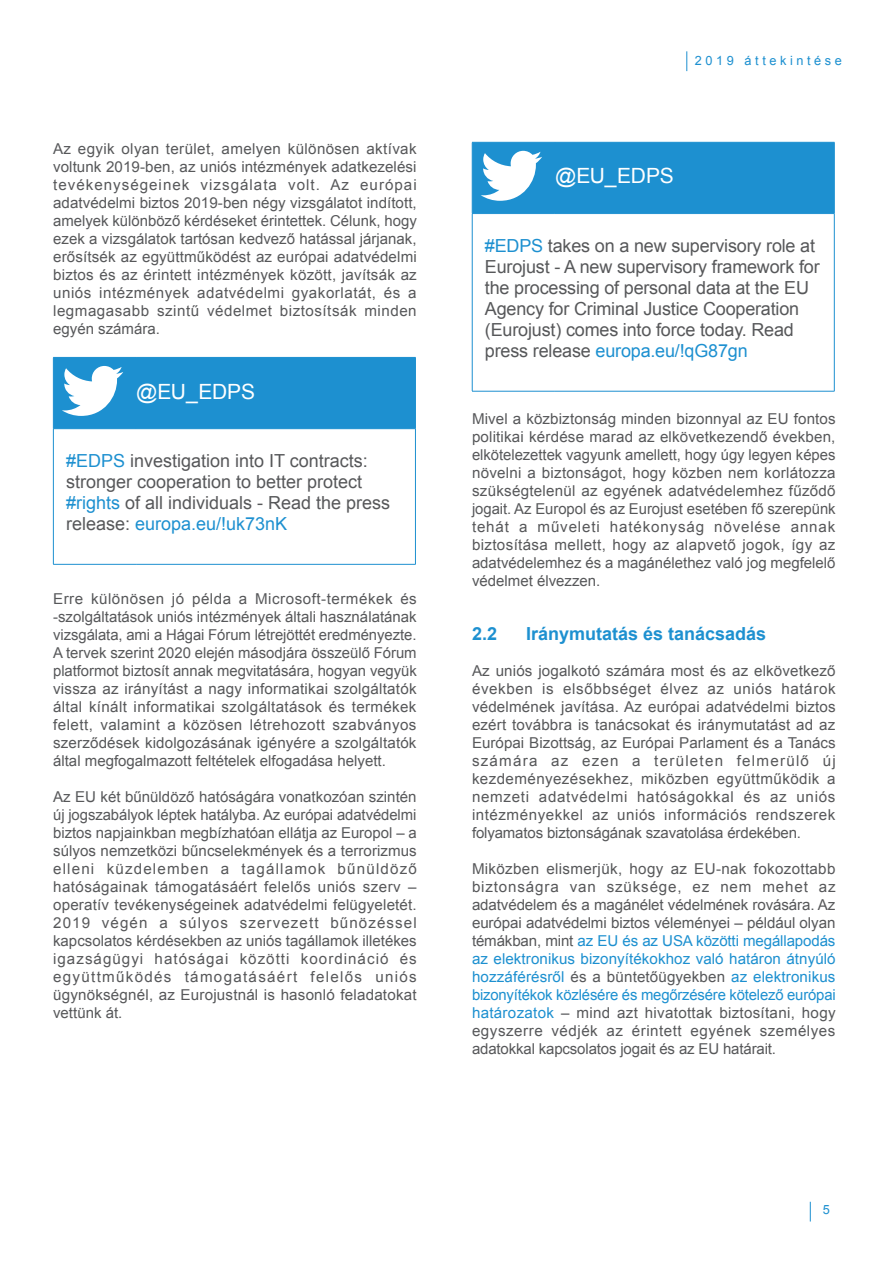
<style>
.page{position:relative;width:893px;height:1263px;background:#fff}
.page>*{position:absolute;margin:0;border:0;box-sizing:border-box;transform-origin:0 0}
.box_tweet_title{font:21px "Arial";letter-spacing:-.015em;color:#fff}
.box_tweet_body{font:18px/21px "Arial";letter-spacing:-.01em;color:#57585a}
.title_2{font:700 18px "Arial";color:#1d90d0}
.body{font:15px/18px "Arial";color:#57585a;text-align:justify}
.t1{font:12.75px "Arial";letter-spacing:.28em;color:#1d90d0}
.s1{color:#1d90d0}
</style>
<div class="page">
<svg style="left:810px;top:1202px;width:1px;height:19px"></svg>
<svg style="left:686px;top:51px;width:1px;height:20px"></svg>
<hr style="left:136px;top:357px;width:280px;height:1px;background:#1d90d0">
<hr style="left:415px;top:358px;width:1px;height:70px;background:#1d90d0">
<hr style="left:53px;top:429px;width:1px;height:135px;background:#1d90d0">
<hr style="left:136px;top:428px;width:280px;height:1px;background:#1d90d0">
<hr style="left:415px;top:429px;width:1px;height:135px;background:#1d90d0">
<hr style="left:53px;top:564px;width:83px;height:1px;background:#1d90d0">
<hr style="left:136px;top:564px;width:280px;height:1px;background:#1d90d0">
<svg style="left:53px;top:357px;width:362px;height:72px;background:#2d97d3"></svg>
<hr style="left:834px;top:143px;width:1px;height:70px;background:#1d90d0">
<hr style="left:472px;top:214px;width:1px;height:177px;background:#1d90d0">
<hr style="left:834px;top:214px;width:1px;height:177px;background:#1d90d0">
<hr style="left:472px;top:391px;width:83px;height:1px;background:#1d90d0">
<hr style="left:555px;top:391px;width:279px;height:1px;background:#1d90d0">
<svg style="left:472px;top:142px;width:362px;height:72px;background:#2d97d3"></svg>
<p class="body" style="left:53px;top:140px;width:365px">Az egyik olyan terület, amelyen különösen aktívak voltunk 2019-ben, az uniós intézmények adatkezelési tevékenységeinek vizsgálata volt. Az európai adatvédelmi biztos 2019-ben négy vizsgálatot indított, amelyek különböző kérdéseket érintettek. Célunk, hogy ezek a vizsgálatok tartósan kedvező hatással járjanak, erősítsék az együttműködést az európai adatvédelmi biztos és az érintett intézmények között, javítsák az uniós intézmények adatvédelmi gyakorlatát, és a legmagasabb szintű védelmet biztosítsák minden egyén számára.</p>
<p class="box_tweet_title" style="left:136px;top:377px;width:120px">@EU_EDPS</p>
<p class="box_tweet_body" style="left:66px;top:451px;width:326px"><span class="s1">#EDPS</span> investigation into IT contracts: stronger cooperation to better protect <span class="s1">#rights</span> of all individuals - Read the press release: <span class="s1">europa.eu/!uk73nK</span></p>
<p class="body" style="left:53px;top:590px;width:365px">Erre különösen jó példa a Microsoft-termékek és -szolgáltatások uniós intézmények általi használatának vizsgálata, ami a Hágai Fórum létrejöttét eredményezte.<br>A tervek szerint 2020 elején másodjára összeülő Fórum platformot biztosít annak megvitatására, hogyan vegyük vissza az irányítást a nagy informatikai szolgáltatók által kínált informatikai szolgáltatások és termékek felett, valamint a közösen létrehozott szabványos szerződések kidolgozásának igényére a szolgáltatók által megfogalmazott feltételek elfogadása helyett.</p>
<p class="body" style="left:53px;top:788px;width:365px">Az EU két bűnüldöző hatóságára vonatkozóan szintén új jogszabályok léptek hatályba. Az európai adatvédelmi biztos napjainkban megbízhatóan ellátja az Europol – a súlyos nemzetközi bűncselekmények és a terrorizmus elleni küzdelemben a tagállamok bűnüldöző hatóságainak támogatásáért felelős uniós szerv – operatív tevékenységeinek adatvédelmi felügyeletét.<br>2019 végén a súlyos szervezett bűnözéssel kapcsolatos kérdésekben az uniós tagállamok illetékes igazságügyi hatóságai közötti koordináció és együttműködés támogatásáért felelős uniós ügynökségnél, az Eurojustnál is hasonló feladatokat vettünk át.</p>
<p class="t1" style="left:695px;top:52px;width:149px">2019 áttekintése</p>
<p class="box_tweet_title" style="left:555px;top:162px;width:120px">@EU_EDPS</p>
<p class="box_tweet_body" style="left:485px;top:236px;width:336px"><span class="s1">#EDPS</span> takes on a new supervisory role at Eurojust - A new supervisory framework for the processing of personal data at the EU Agency for Criminal Justice Cooperation (Eurojust) comes into force today. Read press release <span class="s1">europa.eu/!qG87gn</span></p>
<p class="body" style="left:472px;top:410px;width:365px">Mivel a közbiztonság minden bizonnyal az EU fontos politikai kérdése marad az elkövetkezendő években, elkötelezettek vagyunk amellett, hogy úgy legyen képes növelni a biztonságot, hogy közben nem korlátozza szükségtelenül az egyének adatvédelemhez fűződő jogait. Az Europol és az Eurojust esetében fő szerepünk tehát a műveleti hatékonyság növelése annak biztosítása mellett, hogy az alapvető jogok, így az adatvédelemhez és a magánélethez való jog megfelelő védelmet élvezzen.</p>
<p class="title_2" style="left:472px;top:621px;width:27px">2.2</p>
<p class="title_2" style="left:526px;top:621px;width:242px">Iránymutatás és tanácsadás</p>
<p class="body" style="left:472px;top:662px;width:365px">Az uniós jogalkotó számára most és az elkövetkező években is elsőbbséget élvez az uniós határok védelmének javítása. Az európai adatvédelmi biztos ezért továbbra is tanácsokat és iránymutatást ad az Európai Bizottság, az Európai Parlament és a Tanács számára az ezen a területen felmerülő új kezdeményezésekhez, miközben együttműködik a nemzeti adatvédelmi hatóságokkal és az uniós intézményekkel az uniós információs rendszerek folyamatos biztonságának szavatolása érdekében.</p>
<p class="body" style="left:472px;top:860px;width:365px">Miközben elismerjük, hogy az EU-nak fokozottabb biztonságra van szüksége, ez nem mehet az adatvédelem és a magánélet védelmének rovására. Az európai adatvédelmi biztos véleményei – például olyan témákban, mint <span class="s1">az EU és az USA közötti megállapodás az elektronikus bizonyítékokhoz való határon átnyúló hozzáférésről</span> és a büntetőügyekben <span class="s1">az elektronikus bizonyítékok közlésére és megőrzésére kötelező európai határozatok</span> – mind azt hivatottak biztosítani, hogy egyszerre védjék az érintett egyének személyes adatokkal kapcsolatos jogait és az EU határait.</p>
<p class="t1" style="left:823px;top:1201px;width:9px">5</p>
</div>
